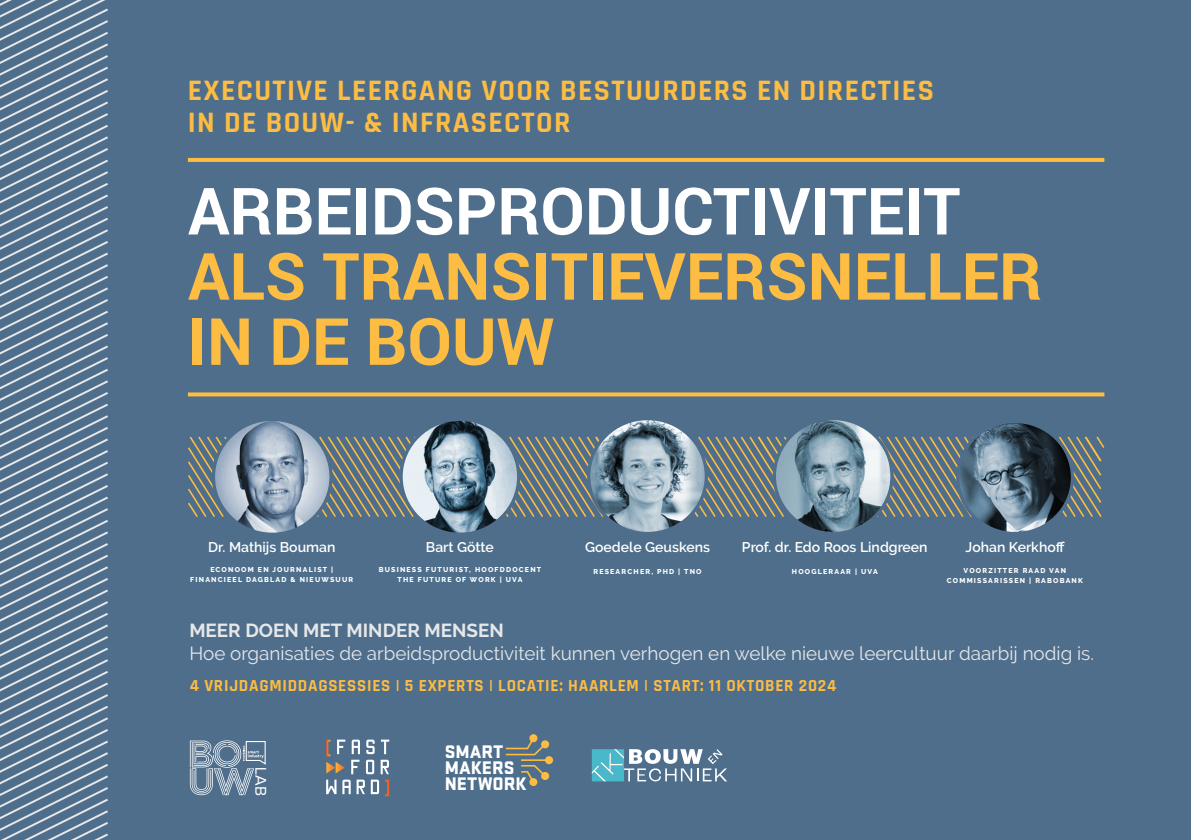
<style>
.page{position:relative;width:1191px;height:840px;background:#fff}
.page>*{position:absolute;margin:0;border:0;box-sizing:border-box;transform-origin:0 0}
.Main_Big_Title{font:700 65.2px/65.2px "Roboto";color:#fdbc42}
.H-5{font:700 30px "Rajdhani";letter-spacing:.045em;color:#fdbc42}
.H-5-2{font:900 19px "Stratum 2";color:#fff}
.Body_Light{font:18.8px/22.6px "Raleway";color:#e6e7e9}
.H-5-3{font:700 17px "Rajdhani";letter-spacing:.045em;color:#fdbc42}
.t1{font:16.2px "Proxima Nova";color:#fff}
.S--1{font:600 14px "Raleway";color:#fff}
.Body-1{font:800 7px/9.8px "Raleway";letter-spacing:.17em;color:#fff;text-align:center}
.s1{color:#fff}
.s2{font-weight:700}
</style>
<div class="page">
<div style="left:0;top:0;width:1191px;height:839px;background:#4e6e8b"></div>
<svg style="left:188px;top:436px;width:917px;height:81px"></svg>
<img style="left:401px;top:421px;width:118px;height:110px">
<div style="left:399px;top:417px;width:121px;height:118px;border:3px solid #4e6e8b;border-radius:50%"></div>
<img style="left:589px;top:421px;width:117px;height:110px">
<div style="left:587px;top:417px;width:121px;height:118px;border:3px solid #4e6e8b;border-radius:50%"></div>
<img style="left:213px;top:421px;width:118px;height:110px">
<div style="left:212px;top:417px;width:121px;height:118px;border:3px solid #4e6e8b;border-radius:50%"></div>
<img style="left:774px;top:421px;width:118px;height:110px">
<div style="left:773px;top:417px;width:120px;height:118px;border:3px solid #4e6e8b;border-radius:50%"></div>
<img style="left:957px;top:424px;width:115px;height:107px">
<div style="left:956px;top:420px;width:118px;height:115px;border:3px solid #4e6e8b;border-radius:50%"></div>
<svg style="left:188px;top:392px;width:916px;height:4px;background:#e9b34a"></svg>
<hr style="left:188px;top:158px;width:916px;height:4px;background:#fdbc42">
<svg style="left:0;top:0;width:108px;height:839px"></svg>
<svg style="left:190px;top:740px;width:76px;height:54px"></svg>
<svg style="left:352px;top:739px;width:8px;height:14px"></svg>
<svg style="left:366px;top:739px;width:8px;height:14px"></svg>
<svg style="left:381px;top:739px;width:8px;height:14px"></svg>
<svg style="left:326px;top:779px;width:10px;height:14px"></svg>
<svg style="left:342px;top:779px;width:23px;height:14px"></svg>
<svg style="left:371px;top:779px;width:8px;height:14px"></svg>
<svg style="left:385px;top:779px;width:4px;height:16px"></svg>
<svg style="left:351px;top:759px;width:8px;height:14px"></svg>
<svg style="left:366px;top:759px;width:8px;height:14px"></svg>
<svg style="left:381px;top:759px;width:8px;height:14px"></svg>
<svg style="left:326px;top:739px;width:19px;height:34px"></svg>
<svg style="left:506px;top:734px;width:47px;height:52px"></svg>
<svg style="left:592px;top:749px;width:135px;height:32px"></svg>
<p class="H-5" style="left:188px;top:72px;width:747px">EXECUTIVE LEERGANG VOOR BESTUURDERS EN DIRECTIES</p>
<p class="H-5" style="left:188px;top:104px;width:384px">IN DE BOUW- &amp; INFRASECTOR</p>
<p class="Main_Big_Title" style="left:188px;top:176px;width:855px"><span class="s1">ARBEIDSPRODUCTIVITEIT<br></span>ALS TRANSITIEVERSNELLER</p>
<p class="Main_Big_Title" style="left:188px;top:306px;width:368px">IN DE BOUW</p>
<p class="S--1" style="left:208px;top:539px;width:129px">Dr. Mathijs Bouman</p>
<p class="Body-1" style="left:190px;top:564px;width:164px">ECONOOM EN JOURNALIST |<br>FINANCIEEL DAGBLAD &amp; NIEUWSUUR</p>
<p class="S--1" style="left:426px;top:539px;width:69px">Bart Götte</p>
<p class="Body-1" style="left:379px;top:564px;width:164px">BUSINESS FUTURIST, HOOFDDOCENT<br>THE FUTURE OF WORK | UVA</p>
<p class="S--1" style="left:585px;top:539px;width:126px">Goedele Geuskens</p>
<p class="Body-1" style="left:593px;top:566px;width:110px">RESEARCHER, PHD | TNO</p>
<p class="S--1" style="left:742px;top:539px;width:187px">Prof. dr. Edo Roos Lindgreen</p>
<p class="Body-1" style="left:792px;top:566px;width:87px">HOOGLERAAR | UVA</p>
<p class="S--1" style="left:965px;top:538px;width:101px">Johan Kerkhoff</p>
<p class="Body-1" style="left:963px;top:565px;width:104px">VOORZITTER RAAD VAN</p>
<p class="Body-1" style="left:947px;top:575px;width:138px">COMMISSARISSEN | RABOBANK</p>
<p class="Body_Light" style="left:189px;top:619px;width:906px"><span class="s2">MEER DOEN MET MINDER MENSEN<br></span>Hoe organisaties de arbeidsproductiviteit kunnen verhogen en welke nieuwe leercultuur daarbij nodig is.</p>
<p class="H-5-3" style="left:190px;top:675px;width:648px">4 VRIJDAGMIDDAGSESSIES | 5 EXPERTS | LOCATIE: HAARLEM | START: 11 OKTOBER 2024</p>
<p class="t1" style="left:268px;top:767px;width:30px;rotate:90deg">LAB</p>
<p class="H-5-2" style="left:445px;top:737px;width:60px">SMART</p>
<p class="H-5-2" style="left:445px;top:753px;width:71px">MAKERS</p>
<p class="H-5-2" style="left:445px;top:769px;width:83px">NETWORK</p>
</div>
